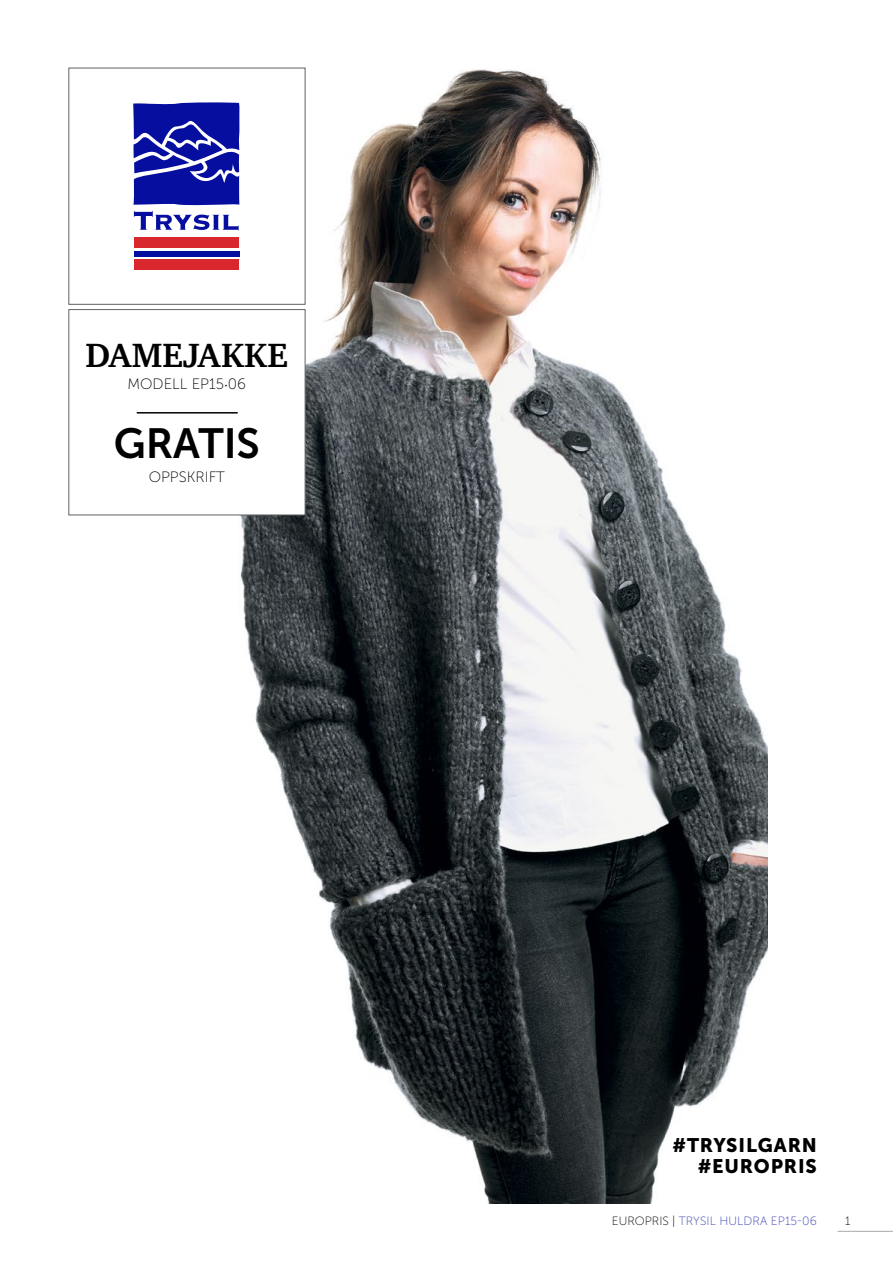
<style>
.page{position:relative;width:893px;height:1263px;background:#fff}
.page>*{position:absolute;margin:0;border:0;box-sizing:border-box;transform-origin:0 0}
.Ulltyper{font:42px "Museo Sans 700";color:#000}
.Ulltyper-2{font:700 34.5px "Charter";letter-spacing:.01em;color:#000}
.t1{font:19.5px "Museo Sans 900";letter-spacing:.04em;color:#000}
.Ulltyper-3{font:15px "Museo Sans 100";color:#000}
.t2{font:12px "Museo Sans 100";letter-spacing:.01em;color:#383eb2}
.t3{font:12px "Museo Sans 100";color:#000}
.s1{font-family:"Bodoni Svty Two ITCTT"}
.s2{color:#000}
</style>
<div class="page">
<hr style="left:838px;top:1231px;width:55px;height:1px;background:#a7a9ac">
<img style="left:94px;top:67px;width:673px;height:1136px">
<div style="left:68px;top:309px;width:237px;height:206px;background:#fff;border:1px solid #616264"></div>
<hr style="left:137px;top:412px;width:101px;height:2px;background:#000">
<div style="left:68px;top:68px;width:237px;height:237px;background:#fff;border:1px solid #616264"></div>
<svg style="left:133px;top:102px;width:107px;height:129px"></svg>
<div style="left:134px;top:259px;width:105px;height:10px;background:#d9272e"></div>
<div style="left:134px;top:238px;width:105px;height:10px;background:#d9272e"></div>
<div style="left:134px;top:251px;width:105px;height:5px;background:#060e9f"></div>
<p class="Ulltyper-2" style="left:86px;top:325px;width:204px">DAMEJAKKE</p>
<p class="Ulltyper-3" style="left:127px;top:376px;width:120px">MODELL EP15<span class="s1">∙</span>06</p>
<p class="Ulltyper" style="left:114px;top:420px;width:148px">GRATIS</p>
<p class="Ulltyper-3" style="left:149px;top:469px;width:78px">OPPSKRIFT</p>
<p class="t1" style="left:672px;top:1134px;width:146px">#TRYSILGARN</p>
<p class="t1" style="left:698px;top:1155px;width:121px">#EUROPRIS</p>
<p class="t2" style="left:612px;top:1215px;width:206px"><span class="s2">EUROPRIS |</span> TRYSIL HULDRA EP15-06</p>
<p class="t3" style="left:845px;top:1215px;width:7px">1</p>
</div>
